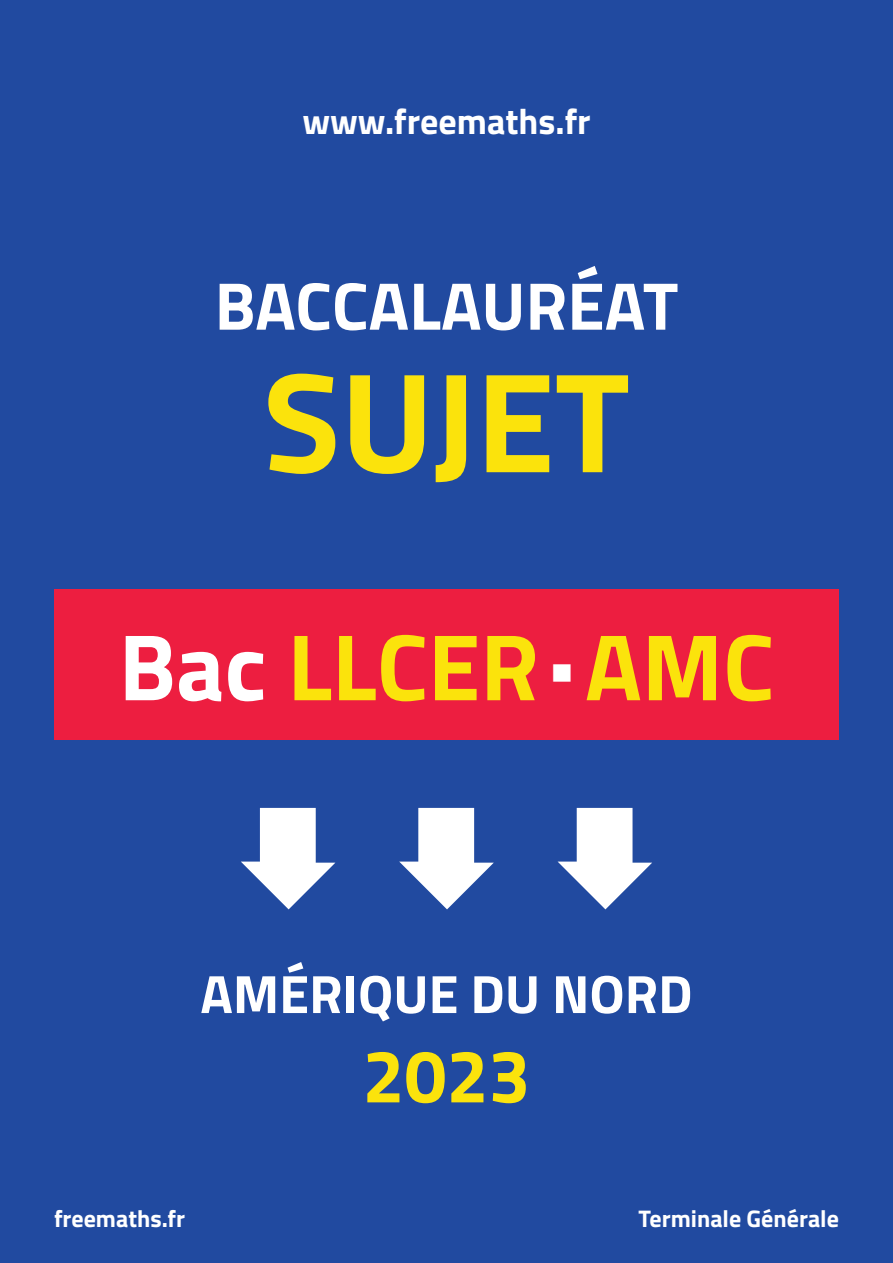
<style>
.page{position:relative;width:893px;height:1263px;background:#214aa0}
.page>*{position:absolute;margin:0;border:0;box-sizing:border-box;transform-origin:0 0}
.t1{font:700 142.5px "Titillium";color:#fbe30c}
.t2{font:700 94.5px "Titillium";color:#fbe30c}
.t3{font:700 75px "Titillium";color:#fbe30c}
.t4{font:700 67.5px "Titillium";color:#fff}
.t5{font:700 54px "Titillium";color:#fff}
.t6{font:700 36px "Titillium";color:#fff}
.t7{font:700 24px "Titillium";color:#fff}
.s1{color:#fff}
</style>
<div class="page">
<svg style="left:241px;top:808px;width:94px;height:101px"></svg>
<svg style="left:399px;top:808px;width:95px;height:101px"></svg>
<svg style="left:558px;top:808px;width:94px;height:101px"></svg>
<div style="left:54px;top:589px;width:785px;height:151px;background:#ed1e40"></div>
<h3 class="t6" style="left:302px;top:94px;width:290px">www.freemaths.fr</h3>
<h3 class="t4" style="left:215px;top:254px;width:465px">BACCALAURÉAT</h3>
<h1 class="t1" style="left:263px;top:313px;width:368px">SUJET</h1>
<h2 class="t2" style="left:119px;top:595px;width:657px"><span class="s1">Bac</span> LLCER <sup>■</sup> AMC</h2>
<p class="t5" style="left:200px;top:953px;width:494px">AMÉRIQUE DU NORD</p>
<h3 class="t3" style="left:362px;top:1019px;width:169px">2023</h3>
<p class="t7" style="left:54px;top:1200px;width:133px">freemaths.fr</p>
<p class="t7" style="left:639px;top:1200px;width:202px">Terminale Générale</p>
</div>
